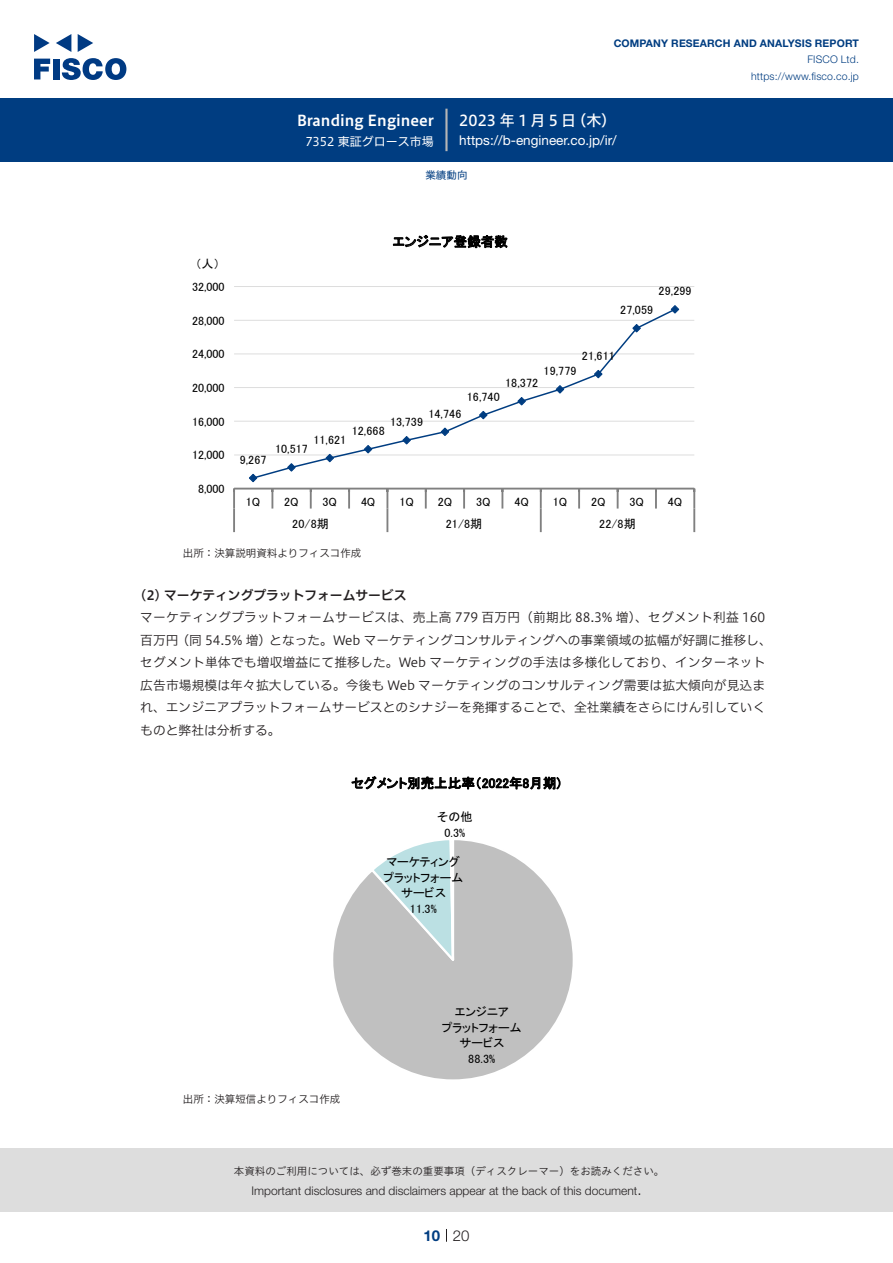
<style>
.page{position:relative;width:893px;height:1263px;background:#fff}
.page>*{position:absolute;margin:0;border:0;box-sizing:border-box;transform-origin:0 0}
.t1{font:15px "Hiragino UD Sans F Std N W6";color:#fff}
.t2{font:15px "Hiragino UD Sans F Std N W5";letter-spacing:.205em;color:#fff}
.t3{font:300 15px "Helvetica Neue LT Std";color:#231f20}
.t4{font:700 15px "Helvetica Neue LT Std";color:#003d81}
.t5{font:13.5px "MS P Gothic";letter-spacing:.005em;color:#000}
.t6{font:13.5px "Helvetica Neue LT Std";color:#fff}
.t7{font:12.75px/22.5px "Hiragino UD Sans F Std N W3";letter-spacing:.01em;color:#231f20}
.t8{font:12.75px "Hiragino UD Sans F Std N W6";color:#231f20}
.t9{font:12.15px "MS P Gothic";letter-spacing:.005em;color:#000}
.t10{font:12px/15.6px "MS P Gothic";letter-spacing:.005em;color:#000;text-align:center}
.t11{font:300 12px "Helvetica Neue LT Std";color:#231f20}
.t12{font:12px "Hiragino UD Sans F Std N W4";color:#fff}
.t13{font:10.5px "Hiragino UD Sans Std W3";color:#231f20}
.t14{font:700 10.5px "Helvetica Neue LT Std";letter-spacing:.015em;color:#003d81}
.t15{font:300 10.5px/16.5px "Helvetica Neue LT Std";letter-spacing:.015em;color:#003d81;text-align:right}
.t16{font:10.5px "Hiragino UD Sans F Std N W3";color:#231f20}
.t17{font:10.5px "Hiragino UD Sans F Std N W4";color:#003d81}
</style>
<div class="page">
<div style="left:0;top:1148px;width:893px;height:64px;background:#ddd"></div>
<svg style="left:34px;top:59px;width:16px;height:20px"></svg>
<div style="left:53px;top:59px;width:6px;height:20px;background:#003a83"></div>
<svg style="left:62px;top:58px;width:64px;height:22px"></svg>
<svg style="left:34px;top:34px;width:16px;height:18px"></svg>
<svg style="left:78px;top:34px;width:15px;height:18px"></svg>
<svg style="left:56px;top:34px;width:15px;height:18px"></svg>
<div style="left:0;top:98px;width:893px;height:64px;background:#003d81"></div>
<hr style="left:445px;top:109px;width:3px;height:42px;background:#b5b5b6">
<svg style="left:446px;top:1229px;width:1px;height:13px"></svg>
<hr style="left:234px;top:455px;width:460px;height:1px;background:#ddd">
<hr style="left:234px;top:421px;width:460px;height:1px;background:#ddd">
<hr style="left:234px;top:387px;width:460px;height:1px;background:#ddd">
<hr style="left:234px;top:354px;width:460px;height:1px;background:#ddd">
<hr style="left:234px;top:320px;width:460px;height:1px;background:#ddd">
<hr style="left:234px;top:286px;width:460px;height:1px;background:#ddd">
<hr style="left:234px;top:488px;width:460px;height:1px;background:#808080">
<svg style="left:233px;top:489px;width:2px;height:19px"></svg>
<svg style="left:271px;top:489px;width:2px;height:19px"></svg>
<svg style="left:310px;top:489px;width:2px;height:19px"></svg>
<svg style="left:348px;top:489px;width:2px;height:19px"></svg>
<svg style="left:386px;top:489px;width:2px;height:19px"></svg>
<svg style="left:425px;top:489px;width:2px;height:19px"></svg>
<svg style="left:463px;top:489px;width:2px;height:19px"></svg>
<svg style="left:501px;top:489px;width:2px;height:19px"></svg>
<svg style="left:540px;top:489px;width:2px;height:19px"></svg>
<svg style="left:578px;top:489px;width:2px;height:19px"></svg>
<svg style="left:617px;top:489px;width:2px;height:19px"></svg>
<svg style="left:655px;top:489px;width:2px;height:19px"></svg>
<svg style="left:693px;top:489px;width:2px;height:19px"></svg>
<hr style="left:233px;top:508px;width:2px;height:24px;background:#808080">
<hr style="left:386px;top:508px;width:2px;height:24px;background:#808080">
<hr style="left:540px;top:508px;width:2px;height:24px;background:#808080">
<hr style="left:693px;top:508px;width:2px;height:24px;background:#808080">
<svg style="left:251px;top:311px;width:426px;height:167px"></svg>
<svg style="left:249px;top:473px;width:9px;height:10px"></svg>
<svg style="left:287px;top:463px;width:9px;height:9px"></svg>
<svg style="left:325px;top:453px;width:10px;height:10px"></svg>
<svg style="left:363px;top:444px;width:10px;height:10px"></svg>
<svg style="left:402px;top:435px;width:9px;height:10px"></svg>
<svg style="left:440px;top:427px;width:10px;height:10px"></svg>
<svg style="left:478px;top:410px;width:10px;height:10px"></svg>
<svg style="left:517px;top:396px;width:9px;height:10px"></svg>
<svg style="left:555px;top:384px;width:10px;height:10px"></svg>
<svg style="left:593px;top:369px;width:10px;height:10px"></svg>
<svg style="left:632px;top:323px;width:9px;height:10px"></svg>
<svg style="left:670px;top:305px;width:10px;height:9px"></svg>
<svg style="left:333px;top:840px;width:240px;height:240px;fill:#c0c0c0"></svg>
<svg style="left:369px;top:840px;width:86px;height:240px;background:#c6cfd0"></svg>
<p class="t1" style="left:297px;top:109px;width:138px">Branding Engineer</p>
<p class="t12" style="left:305px;top:132px;width:130px">7352 東証グロース市場</p>
<p class="t14" style="left:614px;top:37px;width:247px">COMPANY RESEARCH AND ANALYSIS REPORT</p>
<p class="t15" style="left:751px;top:51px;width:109px">FISCO Ltd. https://www.fisco.co j p.</p>
<p class="t2" style="left:459px;top:109px;width:118px">2023年1月5日</p>
<p class="t2" style="left:571px;top:109px;width:46px">（木(</p>
<p class="t6" style="left:459px;top:132px;width:159px">https:// -b engineer. c o j p. /i r/</p>
<p class="t17" style="left:425px;top:167px;width:43px">業績動向</p>
<p class="t10" style="left:196px;top:255px;width:26px">人（ (</p>
<p class="t10" style="left:192px;top:279px;width:34px">32,000</p>
<p class="t10" style="left:192px;top:312px;width:34px">28,000</p>
<p class="t10" style="left:192px;top:346px;width:34px">24,000</p>
<p class="t10" style="left:192px;top:380px;width:34px">20,000</p>
<p class="t10" style="left:192px;top:413px;width:34px">16,000</p>
<p class="t9" style="left:192px;top:449px;width:34px">12,000</p>
<p class="t10" style="left:198px;top:481px;width:28px">8,000</p>
<p class="t5" style="left:393px;top:235px;width:117px">エンジニア登録者数</p>
<p class="t10" style="left:659px;top:283px;width:34px">29,299</p>
<p class="t10" style="left:620px;top:302px;width:34px">27,059</p>
<p class="t10" style="left:240px;top:452px;width:28px">9,267</p>
<p class="t10" style="left:313px;top:432px;width:34px">11,621</p>
<p class="t10" style="left:275px;top:441px;width:34px">10,517</p>
<p class="t10" style="left:582px;top:348px;width:34px">21,611</p>
<p class="t10" style="left:544px;top:363px;width:34px">19,779</p>
<p class="t9" style="left:505px;top:377px;width:35px">18,372</p>
<p class="t10" style="left:467px;top:389px;width:34px">16,740</p>
<p class="t10" style="left:428px;top:406px;width:34px">14,746</p>
<p class="t10" style="left:390px;top:414px;width:34px">13,739</p>
<p class="t9" style="left:352px;top:425px;width:35px">12,668</p>
<p class="t10" style="left:246px;top:494px;width:16px">Q1</p>
<p class="t10" style="left:284px;top:494px;width:16px">Q2</p>
<p class="t10" style="left:323px;top:494px;width:16px">Q3</p>
<p class="t10" style="left:292px;top:515px;width:38px">20/8期</p>
<p class="t10" style="left:361px;top:494px;width:16px">Q4</p>
<p class="t10" style="left:399px;top:494px;width:16px">Q1</p>
<p class="t10" style="left:438px;top:494px;width:16px">Q2</p>
<p class="t10" style="left:476px;top:494px;width:16px">Q3</p>
<p class="t10" style="left:446px;top:515px;width:38px">21/8期</p>
<p class="t10" style="left:514px;top:494px;width:16px">Q4</p>
<p class="t10" style="left:553px;top:494px;width:16px">Q1</p>
<p class="t10" style="left:591px;top:494px;width:16px">Q2</p>
<p class="t10" style="left:630px;top:494px;width:16px">Q3</p>
<p class="t10" style="left:599px;top:515px;width:38px">22/8期</p>
<p class="t10" style="left:668px;top:494px;width:16px">Q4</p>
<p class="t16" style="left:183px;top:545px;width:180px">出所：決算説明資料よりフィスコ作成</p>
<p class="t8" style="left:140px;top:585px;width:268px">2( ) マーケティングプラットフォームサービス</p>
<p class="t7" style="left:269px;top:605px;width:504px;text-indent:-129px">マーケティングプラットフォームサービスは、売上高 779 百万円（前期比 88.3% 増）、セグメント利益 160となった。Web マーケティングコンサルティングへの事業領域の拡幅が好調に推移し、</p>
<p class="t7" style="left:177px;top:628px;width:96px">（同 54.5% 増）</p>
<p class="t7" style="left:140px;top:628px;width:627px">百万円<br>セグメント単体でも増収増益にて推移した。Web マーケティングの手法は多様化しており、インターネット広告市場規模は年々拡大している。今後も Web マーケティングのコンサルティング需要は拡大傾向が見込まれ、エンジニアプラットフォームサービスとのシナジーを発揮することで、全社業績をさらにけん引していくものと弊社は分析する。</p>
<p class="t5" style="left:351px;top:776px;width:211px">セグメント別売上比率（2022年8月期(</p>
<p class="t10" style="left:437px;top:809px;width:37px">その他<br>0.3%</p>
<p class="t9" style="left:386px;top:855px;width:75px">マーケティング</p>
<p class="t10" style="left:384px;top:869px;width:81px">プラットフォームサービス<br>11.3%</p>
<p class="t16" style="left:183px;top:1091px;width:159px">出所：決算短信よりフィスコ作成</p>
<p class="t10" style="left:442px;top:1004px;width:81px">エンジニア<br>プラットフォームサービス</p>
<p class="t9" style="left:468px;top:1052px;width:28px">88.3%</p>
<p class="t13" style="left:234px;top:1163px;width:432px">本資料のご利用については、必ず巻末の重要事項（ディスクレーマー）をお読みください。</p>
<p class="t3" style="left:637px;top:1180px;width:6px">.</p>
<p class="t11" style="left:251px;top:1183px;width:387px">Important disclosures and disclaimers appear at the back of this document</p>
<p class="t4" style="left:423px;top:1226px;width:18px">10</p>
<p class="t3" style="left:453px;top:1226px;width:18px">20</p>
</div>
